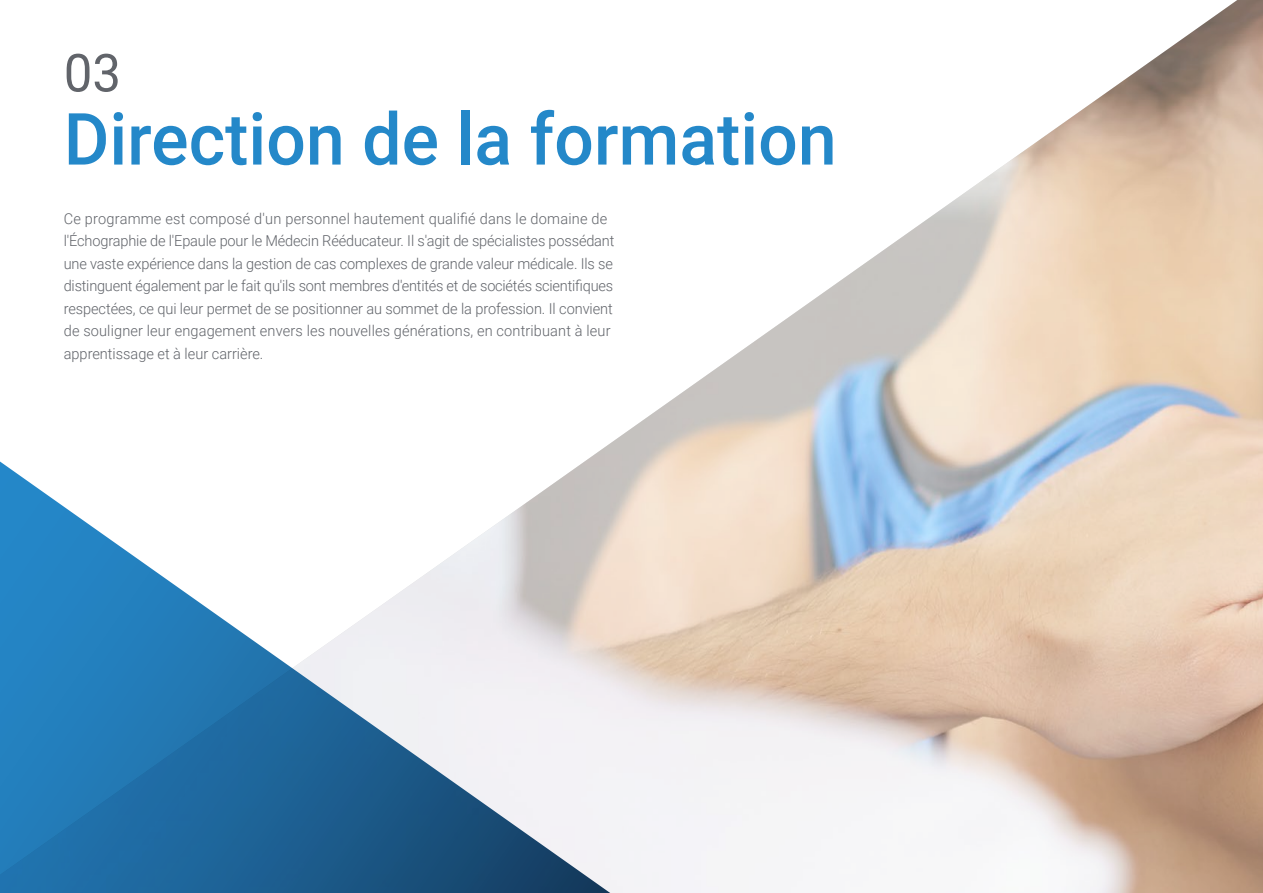
<style>
.page{position:relative;width:1263px;height:893px;background:#fff}
.page>*{position:absolute;margin:0;border:0;box-sizing:border-box;transform-origin:0 0}
.t1{font:500 72px "Roboto";color:#2488c9}
.t2{font:52.5px "Roboto";color:#61646a}
.t3{font:300 15px/22.5px "Roboto";letter-spacing:-.005em;color:#61646a}
</style>
<div class="page">
<img style="left:607px;top:0;width:656px;height:893px">
<svg style="left:0;top:446px;width:640px;height:447px"></svg>
<h2 class="t2" style="left:64px;top:36px;width:59px">03</h2>
<h1 class="t1" style="left:64px;top:89px;width:774px">Direction de la formation</h1>
<p class="t3" style="left:64px;top:207px;width:552px">Ce programme est composé d'un personnel hautement qualifié dans le domaine de l'Échographie de l'Epaule pour le Médecin Rééducateur. Il s'agit de spécialistes possédant une vaste expérience dans la gestion de cas complexes de grande valeur médicale. Ils se distinguent également par le fait qu'ils sont membres d'entités et de sociétés scientifiques respectées, ce qui leur permet de se positionner au sommet de la profession. Il convient de souligner leur engagement envers les nouvelles générations, en contribuant à leur apprentissage et à leur carrière.</p>
</div>
